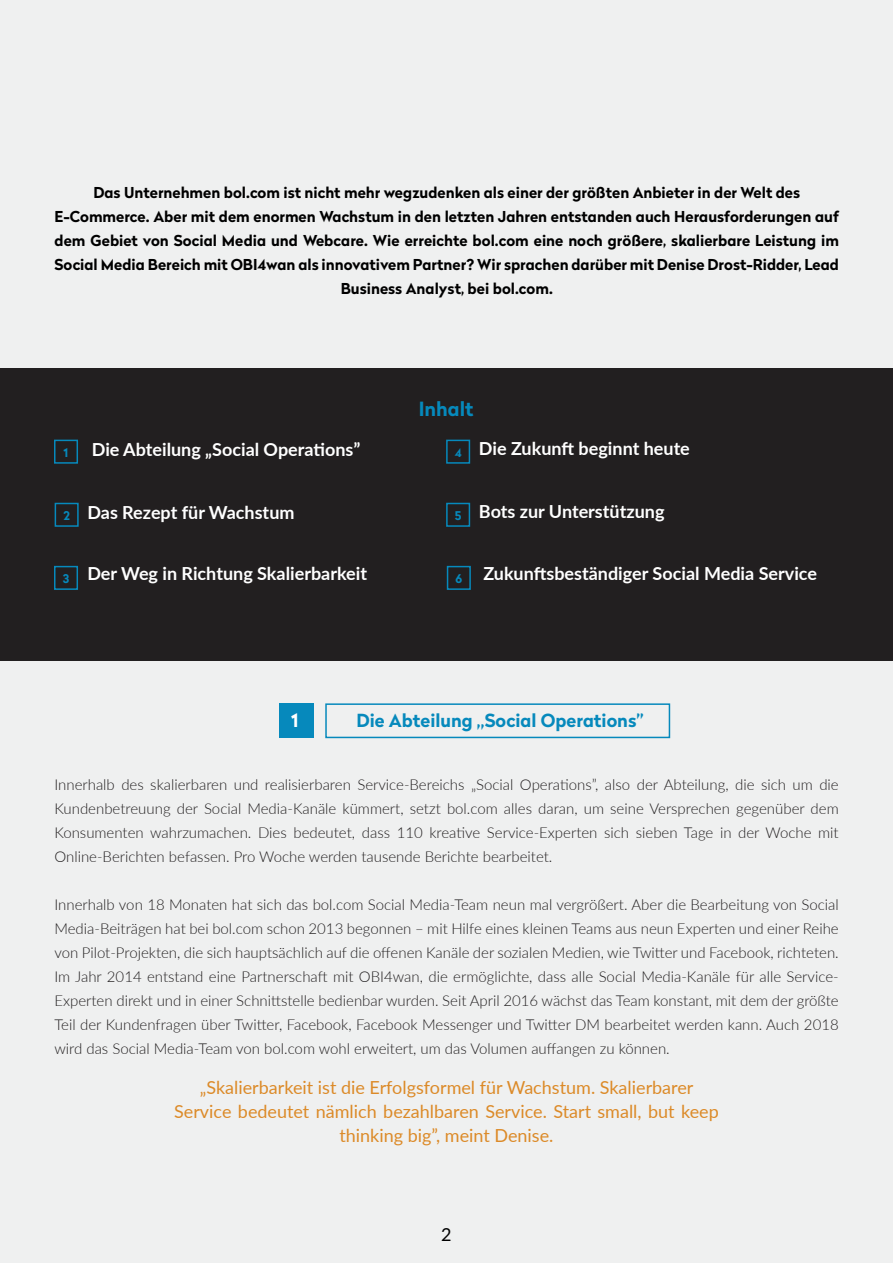
<style>
.page{position:relative;width:893px;height:1263px;background:#eff0f0}
.page>*{position:absolute;margin:0;border:0;box-sizing:border-box;transform-origin:0 0}
.t1{font:700 19.5px "Radikal W01";color:#0689bc}
.t2{font:700 18.45px "Radikal W01";color:#fff}
.t3{font:700 18px "Lato";color:#fff}
.t4{font:18px/24px "Lato";color:#dc8a28;text-align:center}
.t5{font:700 18px "Radikal W01";color:#0689bc}
.t6{font:18px "Lato";color:#000}
.t7{font:300 15px/24px "Lato";color:#221f20;text-align:justify}
.t8{font:700 15px/24px "Radikal W01";color:#000;text-align:center}
.t9{font:700 12px "Radikal W01";color:#0689bc}
</style>
<div class="page">
<div style="left:0;top:369px;width:893px;height:292px;background:#221f20"></div>
<div style="left:279px;top:703px;width:34px;height:35px;background:#0689bc"></div>
<div style="left:325px;top:703px;width:345px;height:35px;border:2px solid #0689bc"></div>
<div style="left:54px;top:440px;width:24px;height:24px;border:2px solid #0689bc"></div>
<div style="left:55px;top:503px;width:24px;height:24px;border:2px solid #0689bc"></div>
<div style="left:54px;top:566px;width:24px;height:24px;border:2px solid #0689bc"></div>
<div style="left:446px;top:440px;width:24px;height:24px;border:2px solid #0689bc"></div>
<div style="left:446px;top:503px;width:24px;height:24px;border:2px solid #0689bc"></div>
<div style="left:447px;top:566px;width:24px;height:24px;border:2px solid #0689bc"></div>
<p class="t8" style="left:55px;top:180px;width:786px">Das Unternehmen bol.com ist nicht mehr wegzudenken als einer der größten Anbieter in der Welt des E-Commerce. Aber mit dem enormen Wachstum in den letzten Jahren entstanden auch Herausforderungen auf dem Gebiet von Social Media und Webcare. Wie erreichte bol.com eine noch größere, skalierbare Leistung im Social Media Bereich mit OBI4wan als innovativem Partner? Wir sprachen darüber mit Denise Drost-Ridder, Lead Business Analyst, bei bol.com.</p>
<h1 class="t1" style="left:419px;top:396px;width:56px">Inhalt</h1>
<p class="t9" style="left:64px;top:444px;width:6px">1</p>
<p class="t3" style="left:92px;top:436px;width:270px">Die Abteilung „Social Operations”</p>
<p class="t9" style="left:455px;top:444px;width:8px">4</p>
<p class="t3" style="left:479px;top:435px;width:212px">Die Zukunft beginnt heute</p>
<p class="t9" style="left:63px;top:508px;width:8px">2</p>
<p class="t3" style="left:87px;top:499px;width:209px">Das Rezept für Wachstum</p>
<p class="t9" style="left:455px;top:508px;width:8px">5</p>
<p class="t3" style="left:479px;top:498px;width:187px">Bots zur Unterstützung</p>
<p class="t9" style="left:63px;top:571px;width:8px">3</p>
<p class="t3" style="left:87px;top:560px;width:281px">Der Weg in Richtung Skalierbarkeit</p>
<p class="t9" style="left:455px;top:571px;width:8px">6</p>
<p class="t3" style="left:483px;top:560px;width:335px">Zukunftsbeständiger Social Media Service</p>
<p class="t2" style="left:291px;top:709px;width:9px">1</p>
<p class="t5" style="left:357px;top:708px;width:289px">Die Abteilung „Social Operations”</p>
<p class="t7" style="left:54px;top:772px;width:786px">Innerhalb des skalierbaren und realisierbaren Service-Bereichs „Social Operations”, also der Abteilung, die sich um die Kundenbetreuung der Social Media-Kanäle kümmert, setzt bol.com alles daran, um seine Versprechen gegenüber dem Konsumenten wahrzumachen. Dies bedeutet, dass 110 kreative Service-Experten sich sieben Tage in der Woche mit Online-Berichten befassen. Pro Woche werden tausende Berichte bearbeitet.</p>
<p class="t7" style="left:54px;top:892px;width:786px">Innerhalb von 18 Monaten hat sich das bol.com Social Media-Team neun mal vergrößert. Aber die Bearbeitung von Social Media-Beiträgen hat bei bol.com schon 2013 begonnen – mit Hilfe eines kleinen Teams aus neun Experten und einer Reihe von Pilot-Projekten, die sich hauptsächlich auf die offenen Kanäle der sozialen Medien, wie Twitter und Facebook, richteten.<br>Im Jahr 2014 entstand eine Partnerschaft mit OBI4wan, die ermöglichte, dass alle Social Media-Kanäle für alle Service-Experten direkt und in einer Schnittstelle bedienbar wurden. Seit April 2016 wächst das Team konstant, mit dem der größte Teil der Kundenfragen über Twitter, Facebook, Facebook Messenger und Twitter DM bearbeitet werden kann. Auch 2018 wird das Social Media-Team von bol.com wohl erweitert, um das Volumen auffangen zu können.</p>
<p class="t4" style="left:174px;top:1074px;width:546px">„Skalierbarkeit ist die Erfolgsformel für Wachstum. Skalierbarer<br>Service bedeutet nämlich bezahlbaren Service. Start small, but keep thinking big”, meint Denise.</p>
<p class="t6" style="left:441px;top:1222px;width:12px">2</p>
</div>
